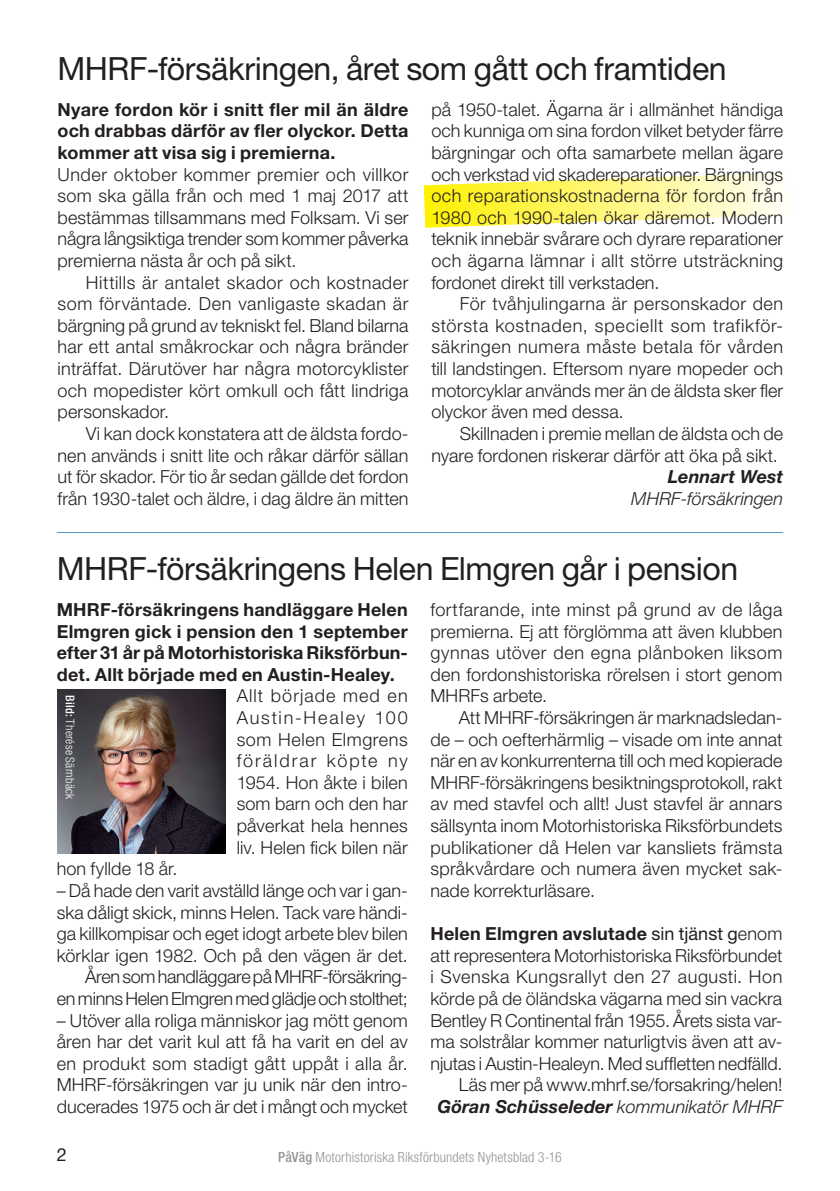
<style>
.page{position:relative;width:840px;height:1191px;background:#fff}
.page>*{position:absolute;margin:0;border:0;box-sizing:border-box;transform-origin:0 0}
.Rubrik_16{font:32px "Helvetica Neue LT Std";letter-spacing:-.015em;color:#231f20}
.Ingress{font:300 18px/21.6px "Helvetica Neue LT Std";letter-spacing:.005em;color:#231f20;text-align:justify}
.Ingress-2{font:700 18px/21.6px "Helvetica Neue LT Std";letter-spacing:.015em;color:#231f20;text-align:justify}
.Ingress-3{font:300 18px/21.6px "Helvetica Neue LT Std";letter-spacing:-.015em;color:#231f20;text-align:right}
.Ingress-4{font:italic 700 18px "Helvetica Neue LT Std";letter-spacing:.005em;color:#231f20}
.Ingress-5{font:italic 300 18px "Helvetica Neue LT Std";letter-spacing:.005em;color:#231f20}
.t1{font:18px "Helvetica Neue LT Std";color:#231f20}
.t2{font:300 condensed 14px "Helvetica Neue LT Std";letter-spacing:.015em;color:#939598}
.Ingress-6{font:300 condensed 12px "Helvetica Neue LT Std";letter-spacing:.02em;color:#fff}
.s1{font-weight:700}
.s2{font-weight:400}
.s3{font-weight:300}
.s4{font-weight:500}
</style>
<div class="page">
<svg style="left:423px;top:173px;width:358px;height:55px"></svg>
<hr style="left:57px;top:532px;width:725px;height:1px;background:#5990cb">
<img style="left:58px;top:689px;width:167px;height:164px">
<p class="Rubrik_16" style="left:57px;top:49px;width:670px">MHRF-försäkringen, året som gått och framtiden</p>
<p class="Ingress-2" style="left:57px;top:98px;width:352px">Nyare fordon kör i snitt fler mil än äldre och drabbas därför av fler olyckor. Detta kommer att visa sig i premierna.</p>
<p class="Ingress" style="left:57px;top:163px;width:352px">Under oktober kommer premier och villkor som ska gälla från och med 1 maj 2017 att bestämmas tillsammans med Folksam. Vi ser några långsiktiga trender som kommer påverka premierna nästa år och på sikt.</p>
<p class="Ingress" style="left:57px;top:271px;width:352px;text-indent:28px">Hittills är antalet skador och kostnader som förväntade. Den vanligaste skadan är bärgning på grund av tekniskt fel. Bland bilarna har ett antal småkrockar och några bränder inträffat. Därutöver har några motorcyklister och mopedister kört omkull och fått lindriga personskador.</p>
<p class="Ingress" style="left:57px;top:422px;width:352px;text-indent:28px">Vi kan dock konstatera att de äldsta fordo&shy;nen används i snitt lite och råkar därför sällan ut för skador. För tio år sedan gällde det fordon från 1930-talet och äldre, i dag äldre än mitten</p>
<p class="Ingress" style="left:431px;top:98px;width:353px">på 1950-talet. Ägarna är i allmänhet händiga och kunniga om sina fordon vilket betyder färre bärgningar och ofta samarbete mellan ägare och verkstad vid skadereparationer. Bärgnings och reparationskostnaderna för fordon från 1980 och 1990-talen ökar däremot. Modern teknik innebär svårare och dyrare reparationer och ägarna lämnar i allt större utsträckning fordonet direkt till verkstaden.</p>
<p class="Ingress" style="left:431px;top:293px;width:353px;text-indent:28px">För tvåhjulingarna är personskador den största kostnaden, speciellt som trafikför&shy;säkringen numera måste betala för vården till landstingen. Eftersom nyare mopeder och motorcyklar används mer än de äldsta sker fler olyckor även med dessa.</p>
<p class="Ingress" style="left:431px;top:422px;width:353px;text-align:right">Skillnaden i premie mellan de äldsta och de nyare fordonen riskerar därför att öka på sikt.</p>
<p class="Ingress-4" style="left:667px;top:465px;width:117px">Lennart West</p>
<p class="Ingress-5" style="left:631px;top:487px;width:153px">MHRF-försäkringen</p>
<p class="Rubrik_16" style="left:57px;top:549px;width:682px">MHRF-försäkringens Helen Elmgren går i pension</p>
<p class="Ingress-2" style="left:57px;top:598px;width:352px">MHRF-försäkringens handläggare Helen Elmgren gick i pension den 1 september efter 31 år på Motorhistoriska Riksförbun&shy;det. Allt började med en Austin-Healey.</p>
<p class="Ingress" style="left:236px;top:685px;width:172px">Allt började med en Austin-Healey 100 som Helen Elmgrens föräldrar köpte ny 1954. Hon åkte i bilen som barn och den har påverkat hela hennes liv. Helen fick bilen när</p>
<p class="Ingress" style="left:57px;top:857px;width:122px">hon fyllde 18 år.</p>
<p class="Ingress" style="left:57px;top:879px;width:352px">– Då hade den varit avställd länge och var i gan&shy;ska dåligt skick, minns Helen. Tack vare händi&shy;ga killkompisar och eget idogt arbete blev bilen körklar igen 1982. Och på den vägen är det.</p>
<p class="Ingress-3" style="left:57px;top:965px;width:352px">Åren som handläggare på MHRF-försäkring-<br>en minns Helen Elmgren med glädje och stolthet;</p>
<p class="Ingress" style="left:57px;top:1009px;width:352px">– Utöver alla roliga människor jag mött genom åren har det varit kul att få ha varit en del av en produkt som stadigt gått uppåt i alla år.<br>MHRF-försäkringen var ju unik när den intro&shy;ducerades 1975 och är det i mångt och mycket</p>
<p class="Ingress" style="left:430px;top:598px;width:353px">fortfarande, inte minst på grund av de låga premierna. Ej att förglömma att även klubben gynnas utöver den egna plånboken liksom den fordonshistoriska rörelsen i stort genom MHRFs arbete.</p>
<p class="Ingress" style="left:430px;top:706px;width:353px;text-indent:28px">Att MHRF-försäkringen är marknadsledan&shy;de – och oefterhärmlig – visade om inte annat när en av konkurrenterna till och med kopierade MHRF-försäkringens besiktningsprotokoll, rakt av med stavfel och allt! Just stavfel är annars sällsynta inom Motorhistoriska Riksförbundets publikationer då Helen var kansliets främsta språkvårdare och numera även mycket sak&shy;nade korrekturläsare.</p>
<p class="Ingress" style="left:430px;top:922px;width:353px"><span class="s1">Helen Elmgren avslutade</span> <span class="s2">sin tjänst g</span>enom att representera Motorhistoriska Riksförbundet i Svenska Kungsrallyt den 27 augusti. Hon körde på de öländska vägarna med sin vackra Bentley R Continental från 1955. Årets sista var&shy;ma solstrålar kommer naturligtvis även att av&shy;njutas i Austin-Healeyn. Med suffletten nedfälld.</p>
<p class="Ingress" style="left:458px;top:1073px;width:325px">Läs mer på www.mhrf.se/forsakring/helen!</p>
<p class="Ingress-4" style="left:437px;top:1095px;width:346px">Göran Schüsseleder <span class="s3">kommunikatör MHRF</span></p>
<p class="Ingress-6" style="left:77px;top:695px;width:105px;rotate:90deg"><span class="s4">Bild:</span> Therése Särnbäck</p>
<p class="t1" style="left:57px;top:1143px;width:12px">2</p>
<p class="t2" style="left:278px;top:1148px;width:285px"><span class="s4">PåVäg</span> Motorhistoriska Riksförbundets Nyhetsblad 3-16</p>
</div>
